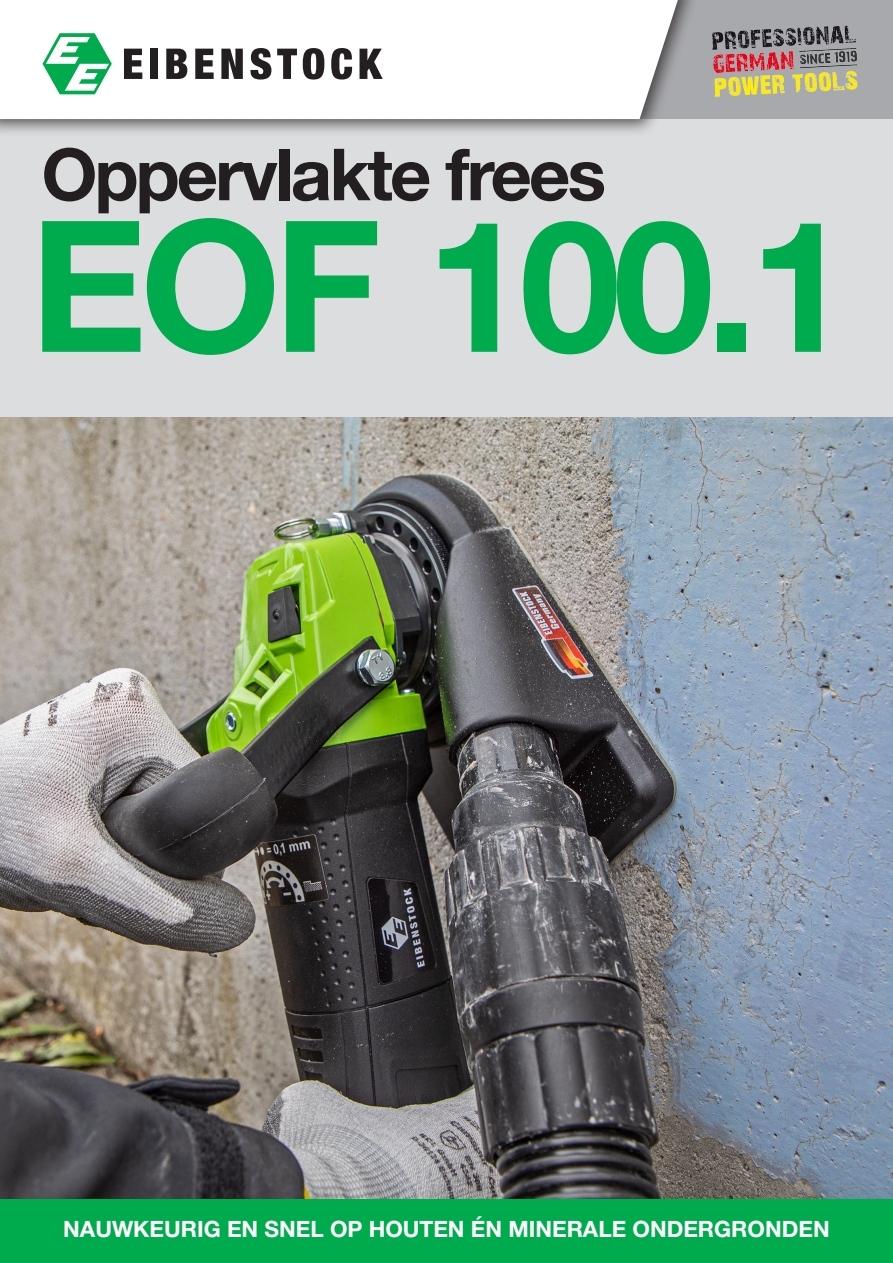
<style>
.page{position:relative;width:893px;height:1263px;background:#fff}
.page>*{position:absolute;margin:0;border:0;box-sizing:border-box;transform-origin:0 0}
.t1{font:700 183px "Helvetica Neue LT Std";letter-spacing:-.04em;color:#00ab4d}
.t2{font:700 72px "Helvetica Neue LT Std";letter-spacing:-.04em;color:#231f20}
.t3{font:700 22.5px "Helvetica Neue LT Std";color:#fff}
</style>
<div class="page">
<img style="left:0;top:417px;width:893px;height:782px">
<div style="left:638px;top:0;width:255px;height:128px;background:#a8a9ad"></div>
<div style="left:0;top:119px;width:893px;height:298px;background:#dcdddf"></div>
<div style="left:0;top:0;width:699px;height:137px;background:#231f20;opacity:.75"></div>
<svg style="left:0;top:0;width:678px;height:119px"></svg>
<div style="left:0;top:1199px;width:893px;height:64px;background:#00ab4d"></div>
<img style="left:712px;top:25px;width:146px;height:72px">
<svg style="left:124px;top:49px;width:18px;height:30px"></svg>
<div style="left:150px;top:49px;width:8px;height:30px;background:#231f20"></div>
<svg style="left:166px;top:49px;width:21px;height:30px"></svg>
<svg style="left:195px;top:49px;width:19px;height:30px"></svg>
<svg style="left:221px;top:49px;width:22px;height:30px"></svg>
<svg style="left:250px;top:48px;width:21px;height:32px"></svg>
<svg style="left:277px;top:49px;width:20px;height:30px"></svg>
<svg style="left:303px;top:48px;width:21px;height:32px"></svg>
<svg style="left:331px;top:48px;width:21px;height:32px"></svg>
<svg style="left:359px;top:49px;width:24px;height:30px"></svg>
<svg style="left:43px;top:33px;width:69px;height:61px"></svg>
<h2 class="t2" style="left:41px;top:130px;width:566px">Oppervlakte frees</h2>
<h1 class="t1" style="left:30px;top:173px;width:822px">EOF 100.1</h1>
<p class="t3" style="left:63px;top:1214px;width:768px">NAUWKEURIG EN SNEL OP HOUTEN ÉN MINERALE ONDERGRONDEN</p>
</div>
